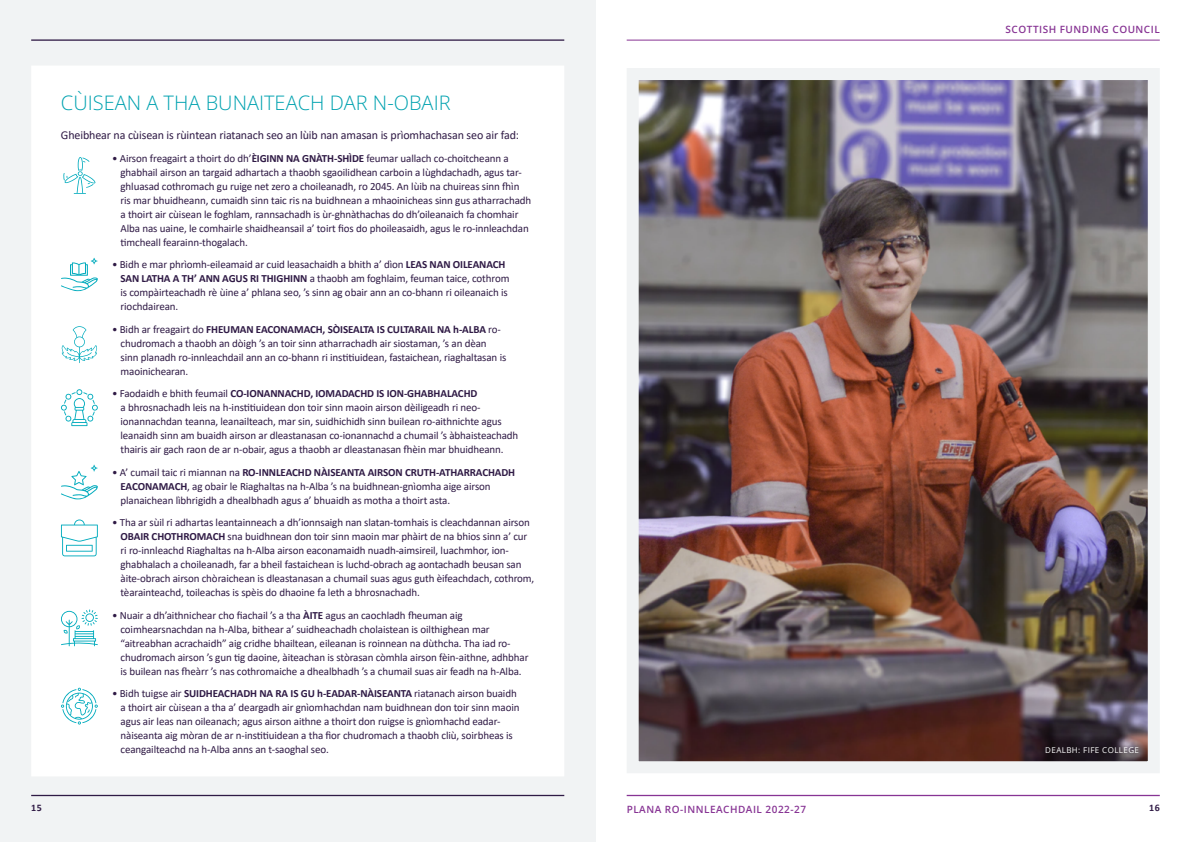
<style>
.page{position:relative;width:1191px;height:842px;background:#fff}
.page>*{position:absolute;margin:0;border:0;box-sizing:border-box;transform-origin:0 0}
.Header1{font:300 20px "Open Sans";color:#00a2b0}
.Paragraph{font:12px "Calibri";letter-spacing:-.01em;color:#2f1a45}
.Bulletpoint{font:11px/14px "Calibri";letter-spacing:-.01em;color:#2f1a45}
.t1{font:600 10px "Open Sans";letter-spacing:.05em;color:#873494}
.PageNumber{font:700 10px "Calibri";color:#2f1a45}
.t2{font:8px "Open Sans";letter-spacing:.05em;color:#fff}
.s1{font-weight:700}
</style>
<div class="page">
<div style="left:0;top:0;width:595px;height:842px;background:#f1f3f4"></div>
<div style="left:31px;top:66px;width:533px;height:710px;background:#fff"></div>
<hr style="left:31px;top:39px;width:533px;height:2px;background:#2f1a45">
<hr style="left:31px;top:795px;width:533px;height:1px;background:#2f1a45">
<hr style="left:626px;top:40px;width:533px;height:1px;background:#873494">
<hr style="left:626px;top:795px;width:533px;height:1px;background:#873494">
<svg style="left:61px;top:465px;width:37px;height:34px"></svg>
<svg style="left:61px;top:389px;width:37px;height:37px"></svg>
<svg style="left:61px;top:519px;width:37px;height:37px"></svg>
<svg style="left:61px;top:609px;width:37px;height:37px"></svg>
<svg style="left:61px;top:688px;width:37px;height:36px"></svg>
<svg style="left:63px;top:157px;width:33px;height:37px"></svg>
<svg style="left:61px;top:258px;width:37px;height:33px"></svg>
<svg style="left:61px;top:326px;width:37px;height:37px"></svg>
<img style="left:627px;top:68px;width:533px;height:705px">
<p class="PageNumber" style="left:31px;top:800px;width:12px">15</p>
<h1 class="Header1" style="left:61px;top:89px;width:391px">CÙISEAN A THA BUNAITEACH DAR N-OBAIR</h1>
<p class="Paragraph" style="left:61px;top:127px;width:459px">Gheibhear na cùisean is rùintean riatanach seo an lùib nan amasan is prìomhachasan seo air fad:</p>
<p class="Bulletpoint" style="left:120px;top:151px;width:412px;text-indent:-9px">• Airson freagairt a thoirt do dh’<span class="s1">ÈIGINN NA GNÀTH-SHÌDE</span> feumar uallach co-choitcheann a ghabhail airson an targaid adhartach a thaobh sgaoilidhean carboin a lùghdachadh, agus tar&shy;ghluasad cothromach gu ruige net zero a choileanadh, ro 2045. An lùib na chuireas sinn fhìn ris mar bhuidheann, cumaidh sinn taic ris na buidhnean a mhaoinicheas sinn gus atharrachadh a thoirt air cùisean le foghlam, rannsachadh is ùr-ghnàthachas do dh’oileanaich fa chomhair Alba nas uaine, le comhairle shaidheansail a’ toirt fios do phoileasaidh, agus le ro-innleachdan timcheall fearainn-thogalach.</p>
<p class="Bulletpoint" style="left:120px;top:257px;width:390px;text-indent:-9px">• Bidh e mar phrìomh-eileamaid ar cuid leasachaidh a bhith a’ dìon <span class="s1">LEAS NAN OILEANACH SAN LATHA A TH’ ANN AGUS RI THIGHINN</span> a thaobh am foghlaim, feuman taice, cothrom is compàirteachadh rè ùine a’ phlana seo, ’s sinn ag obair ann an co-bhann ri oileanaich is riochdairean.</p>
<p class="Bulletpoint" style="left:120px;top:322px;width:387px;text-indent:-9px">• Bidh ar freagairt do <span class="s1">FHEUMAN EACONAMACH, SÒISEALTA IS CULTARAIL NA h-ALBA</span> ro&shy;chudromach a thaobh an dòigh ’s an toir sinn atharrachadh air siostaman, ’s an dèan sinn planadh ro-innleachdail ann an co-bhann ri institiuidean, fastaichean, riaghaltasan is maoinichearan.</p>
<p class="Bulletpoint" style="left:120px;top:386px;width:399px;text-indent:-9px">• Faodaidh e bhith feumail <span class="s1">CO-IONANNACHD, IOMADACHD IS ION-GHABHALACHD<br></span>a bhrosnachadh leis na h-institiuidean don toir sinn maoin airson dèiligeadh ri neo&shy;ionannachdan teanna, leanailteach, mar sin, suidhichidh sinn builean ro-aithnichte agus leanaidh sinn am buaidh airson ar dleastanasan co-ionannachd a chumail ’s àbhaisteachadh thairis air gach raon de ar n-obair, agus a thaobh ar dleastanasan fhèin mar bhuidheann.</p>
<p class="Bulletpoint" style="left:120px;top:465px;width:396px;text-indent:-9px">• A’ cumail taic ri miannan na <span class="s1">RO-INNLEACHD NÀISEANTA AIRSON CRUTH-ATHARRACHADH<br>EACONAMACH</span>, ag obair le Riaghaltas na h-Alba ’s na buidhnean-gnìomha aige airson planaichean lìbhrigidh a dhealbhadh agus a’ bhuaidh as motha a thoirt asta.</p>
<p class="Bulletpoint" style="left:120px;top:515px;width:415px;text-indent:-9px">• Tha ar sùil ri adhartas leantainneach a dh’ionnsaigh nan slatan-tomhais is cleachdannan airson <span class="s1">OBAIR CHOTHROMACH</span> sna buidhnean don toir sinn maoin mar phàirt de na bhios sinn a’ cur ri ro-innleachd Riaghaltas na h-Alba airson eaconamaidh nuadh-aimsireil, luachmhor, ion&shy;ghabhalach a choileanadh, far a bheil fastaichean is luchd-obrach ag aontachadh beusan san àite-obrach airson chòraichean is dleastanasan a chumail suas agus guth èifeachdach, cothrom, tèarainteachd, toileachas is spèis do dhaoine fa leth a bhrosnachadh.</p>
<p class="Bulletpoint" style="left:120px;top:608px;width:409px;text-indent:-9px">• Nuair a dh’aithnichear cho fiachail ’s a tha <span class="s1">ÀITE</span> agus an caochladh fheuman aig coimhearsnachdan na h-Alba, bithear a’ suidheachadh cholaistean is oilthighean mar “aitreabhan acrachaidh” aig cridhe bhailtean, eileanan is roinnean na dùthcha. Tha iad ro&shy;chudromach airson ’s gun tig daoine, àiteachan is stòrasan còmhla airson fèin-aithne, adhbhar is builean nas fheàrr ’s nas cothromaiche a dhealbhadh ’s a chumail suas air feadh na h-Alba.</p>
<p class="Bulletpoint" style="left:120px;top:686px;width:400px;text-indent:-9px">• Bidh tuigse air <span class="s1">SUIDHEACHADH NA RA IS GU h-EADAR-NÀISEANTA</span> riatanach airson buaidh a thoirt air cùisean a tha a’ deargadh air gnìomhachdan nam buidhnean don toir sinn maoin agus air leas nan oileanach; agus airson aithne a thoirt don ruigse is gnìomhachd eadar&shy;nàiseanta aig mòran de ar n-institiuidean a tha fìor chudromach a thaobh cliù, soirbheas is ceangailteachd na h-Alba anns an t-saoghal seo.</p>
<p class="t1" style="left:626px;top:803px;width:181px">PLANA RO-INNLEACHDAIL 2022-27</p>
<p class="t1" style="left:1005px;top:23px;width:156px">SCOTTISH FUNDING COUNCIL</p>
<p class="t2" style="left:1045px;top:745px;width:95px">DEALBH: FIFE COLLEGE</p>
<p class="PageNumber" style="left:1149px;top:800px;width:12px">16</p>
</div>
